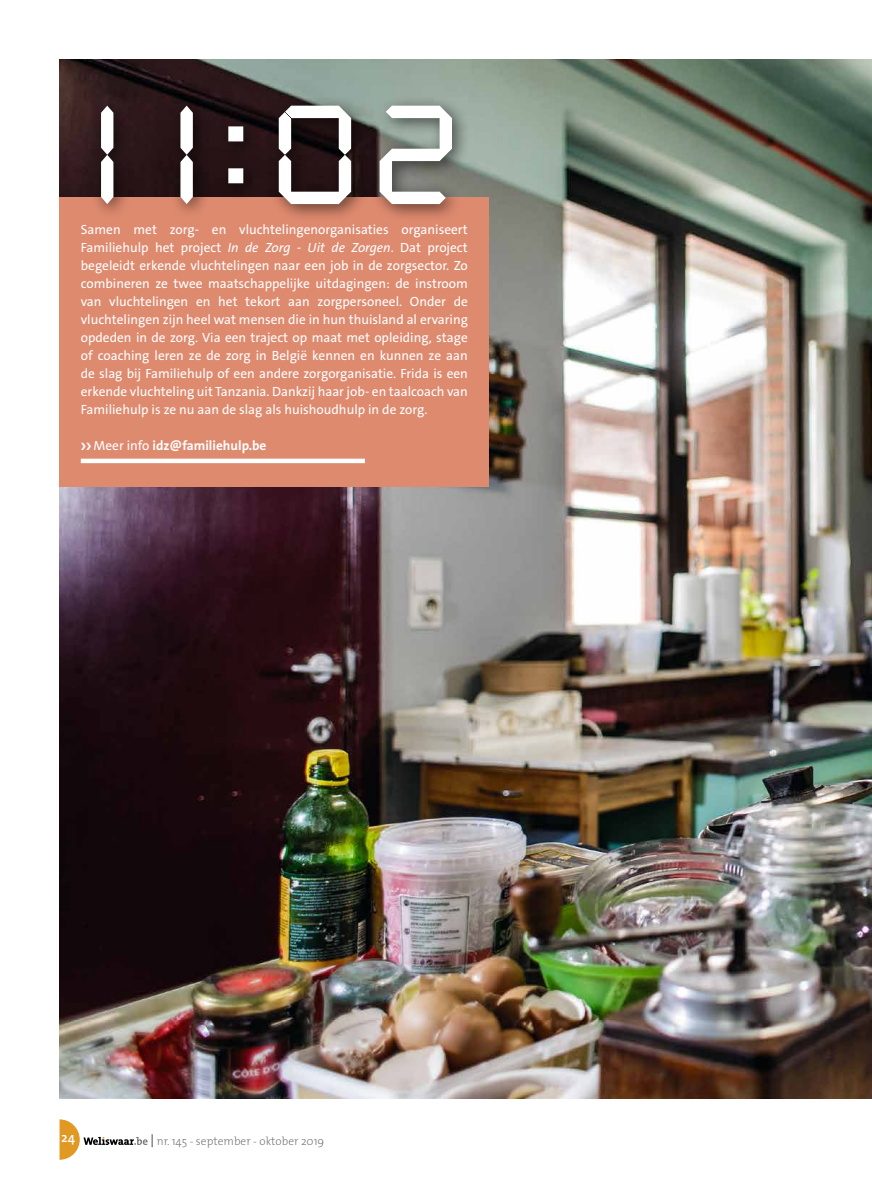
<style>
.page{position:relative;width:872px;height:1191px;background:#fff}
.page>*{position:absolute;margin:0;border:0;box-sizing:border-box;transform-origin:0 0}
.t1{font:144px "WW Digital";color:#fff}
.t2{font:600 13.5px "The Mix";color:#fff}
.t3{font:13.35px/18px "The Sans B W5 Plain";color:#fff;text-align:justify}
.t4{font:700 13.35px "The Sans B W7";color:#fff}
.t5{font:300 11.55px "The Mix";color:#7b7978}
.s1{font-style:italic}
.s2{font-family:"The Sans B W5 Plain";font-weight:400}
.s3{font-size:13.05px;color:#000}
</style>
<div class="page">
<img style="left:60px;top:60px;width:812px;height:1038px">
<div style="left:60px;top:198px;width:429px;height:289px;background:#de8a6f"></div>
<hr style="left:81px;top:459px;width:284px;height:4px;background:#fff">
<div style="left:91px;top:96px;width:379px;height:126px;background:#000;opacity:.6"></div>
<svg style="left:60px;top:1119px;width:87px;height:40px"></svg>
<h1 class="t1" style="left:41px;top:54px;width:419px">11:02</h1>
<p class="t3" style="left:81px;top:221px;width:388px">Samen met zorg- en vluchtelingenorganisaties organiseert Familiehulp het project <span class="s1">In de Zorg - Uit de Zorgen</span>. Dat project begeleidt erkende vluchtelingen naar een job in de zorgsector. Zo combineren ze twee maatschappelijke uitdagingen: de instroom van vluchtelingen en het tekort aan zorgpersoneel. Onder de vluchtelingen zijn heel wat mensen die in hun thuisland al ervaring opdeden in de zorg. Via een traject op maat met opleiding, stage of coaching leren ze de zorg in België kennen en kunnen ze aan de slag bij Familiehulp of een andere zorgorganisatie. Frida is een erkende vluchteling uit Tanzania. Dankzij haar job- en taalcoach van Familiehulp is ze nu aan de slag als huishoudhulp in de zorg.</p>
<p class="t4" style="left:94px;top:437px;width:174px"><span class="s2">Meer info</span> idz@familiehulp.be</p>
<p class="t2" style="left:61px;top:1126px;width:15px">24</p>
<p class="t5" style="left:150px;top:1131px;width:175px"><span class="s3">|</span> nr. 145 - september - oktober 2019</p>
</div>
